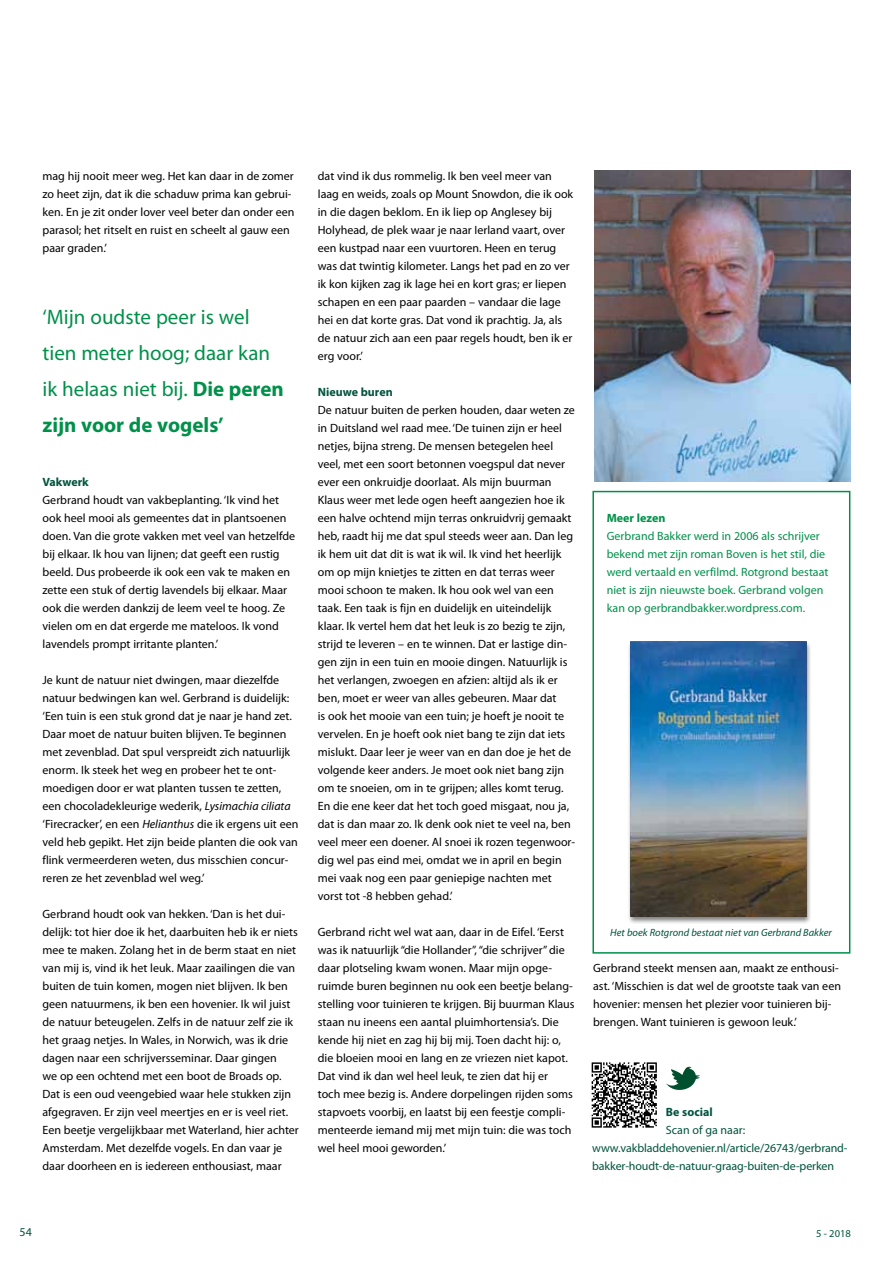
<style>
.page{position:relative;width:893px;height:1263px;background:#fff}
.page>*{position:absolute;margin:0;border:0;box-sizing:border-box;transform-origin:0 0}
.t1{font:21px/36px "Myriad Pro";color:#00904a}
.t2{font:12px/18px "Myriad Pro";color:#000}
.t3{font:12px/18px "Myriad Pro";color:#00904a}
.t4{font:12px/18px "Myriad Pro";letter-spacing:-.01em;color:#00533d}
.t5{font:700 12px "Myriad Pro";color:#00533d}
.t6{font:700 12px "Myriad Pro";color:#00904a}
.t7{font:italic 10.5px "Myriad Pro";color:#00533d}
.t8{font:10.5px "Myriad Pro";color:#00533d}
.s1{font-weight:700}
.s2{font-style:italic}
</style>
<div class="page">
<img style="left:594px;top:170px;width:256px;height:312px">
<div style="left:592px;top:491px;width:258px;height:463px;border:2px solid #00904a"></div>
<div style="left:627px;top:641px;width:185px;height:284px;background:#000;opacity:.5"></div>
<img style="left:631px;top:642px;width:175px;height:274px">
<svg style="left:592px;top:1062px;width:65px;height:65px"></svg>
<svg style="left:666px;top:1066px;width:34px;height:24px"></svg>
<p class="t2" style="left:43px;top:167px;width:254px">mag hij nooit meer weg. Het kan daar in de zomer zo heet zijn, dat ik die schaduw prima kan gebrui&shy;ken. En je zit onder lover veel beter dan onder een parasol; het ritselt en ruist en scheelt al gauw een paar graden.’</p>
<h1 class="t1" style="left:43px;top:299px;width:243px">‘Mijn oudste peer is wel tien meter hoog; daar kan ik helaas niet bij. <span class="s1">Die peren zijn voor de vogels’</span></h1>
<p class="t5" style="left:43px;top:474px;width:48px">Vakwerk</p>
<p class="t2" style="left:43px;top:491px;width:254px">Gerbrand houdt van vakbeplanting. ‘Ik vind het ook heel mooi als gemeentes dat in plantsoenen doen. Van die grote vakken met veel van hetzelfde bij elkaar. Ik hou van lijnen; dat geeft een rustig beeld. Dus probeerde ik ook een vak te maken en zette een stuk of dertig lavendels bij elkaar. Maar ook die werden dankzij de leem veel te hoog. Ze vielen om en dat ergerde me mateloos. Ik vond lavendels prompt irritante planten.’</p>
<p class="t2" style="left:43px;top:671px;width:257px">Je kunt de natuur niet dwingen, maar diezelfde natuur bedwingen kan wel. Gerbrand is duidelijk: ‘Een tuin is een stuk grond dat je naar je hand zet.<br>Daar moet de natuur buiten blijven. Te beginnen met zevenblad. Dat spul verspreidt zich natuurlijk enorm. Ik steek het weg en probeer het te ont&shy;moedigen door er wat planten tussen te zetten, een chocoladekleurige wederik, <span class="s2">Lysimachia ciliata </span>‘Firecracker’, en een <span class="s2">Helianthus</span> die ik ergens uit een veld heb gepikt. Het zijn beide planten die ook van flink vermeerderen weten, dus misschien concur&shy;reren ze het zevenblad wel weg.’</p>
<p class="t2" style="left:43px;top:905px;width:258px">Gerbrand houdt ook van hekken. ‘Dan is het dui&shy;delijk: tot hier doe ik het, daarbuiten heb ik er niets mee te maken. Zolang het in de berm staat en niet van mij is, vind ik het leuk. Maar zaailingen die van buiten de tuin komen, mogen niet blijven. Ik ben geen natuurmens, ik ben een hovenier. Ik wil juist de natuur beteugelen. Zelfs in de natuur zelf zie ik het graag netjes. In Wales, in Norwich, was ik drie dagen naar een schrijversseminar. Daar gingen<br>we op een ochtend met een boot de Broads op.<br>Dat is een oud veengebied waar hele stukken zijn afgegraven. Er zijn veel meertjes en er is veel riet.<br>Een beetje vergelijkbaar met Waterland, hier achter Amsterdam. Met dezelfde vogels. En dan vaar je daar doorheen en is iedereen enthousiast, maar</p>
<p class="t2" style="left:318px;top:167px;width:257px">dat vind ik dus rommelig. Ik ben veel meer van laag en weids, zoals op Mount Snowdon, die ik ook in die dagen beklom. En ik liep op Anglesey bij Holyhead, de plek waar je naar Ierland vaart, over een kustpad naar een vuurtoren. Heen en terug was dat twintig kilometer. Langs het pad en zo ver ik kon kijken zag ik lage hei en kort gras; er liepen schapen en een paar paarden – vandaar die lage hei en dat korte gras. Dat vond ik prachtig. Ja, als de natuur zich aan een paar regels houdt, ben ik er erg voor.’</p>
<p class="t5" style="left:318px;top:384px;width:76px">Nieuwe buren</p>
<p class="t2" style="left:318px;top:401px;width:259px">De natuur buiten de perken houden, daar weten ze in Duitsland wel raad mee. ‘De tuinen zijn er heel netjes, bijna streng. De mensen betegelen heel veel, met een soort betonnen voegspul dat never ever een onkruidje doorlaat. Als mijn buurman Klaus weer met lede ogen heeft aangezien hoe ik een halve ochtend mijn terras onkruidvrij gemaakt heb, raadt hij me dat spul steeds weer aan. Dan leg ik hem uit dat dit is wat ik wil. Ik vind het heerlijk om op mijn knietjes te zitten en dat terras weer mooi schoon te maken. Ik hou ook wel van een taak. Een taak is fijn en duidelijk en uiteindelijk klaar. Ik vertel hem dat het leuk is zo bezig te zijn, strijd te leveren – en te winnen. Dat er lastige din&shy;gen zijn in een tuin en mooie dingen. Natuurlijk is het verlangen, zwoegen en afzien: altijd als ik er ben, moet er weer van alles gebeuren. Maar dat<br>is ook het mooie van een tuin; je hoeft je nooit te vervelen. En je hoeft ook niet bang te zijn dat iets mislukt. Daar leer je weer van en dan doe je het de volgende keer anders. Je moet ook niet bang zijn om te snoeien, om in te grijpen; alles komt terug.<br>En die ene keer dat het toch goed misgaat, nou ja, dat is dan maar zo. Ik denk ook niet te veel na, ben veel meer een doener. Al snoei ik rozen tegenwoor&shy;dig wel pas eind mei, omdat we in april en begin mei vaak nog een paar geniepige nachten met vorst tot -8 hebben gehad.’</p>
<p class="t2" style="left:318px;top:923px;width:258px">Gerbrand richt wel wat aan, daar in de Eifel. ‘Eerst was ik natuurlijk “die Hollander”, “die schrijver” die daar plotseling kwam wonen. Maar mijn opge&shy;ruimde buren beginnen nu ook een beetje belang&shy;stelling voor tuinieren te krijgen. Bij buurman Klaus staan nu ineens een aantal pluimhortensia’s. Die kende hij niet en zag hij bij mij. Toen dacht hij: o, die bloeien mooi en lang en ze vriezen niet kapot.<br>Dat vind ik dan wel heel leuk, te zien dat hij er<br>toch mee bezig is. Andere dorpelingen rijden soms stapvoets voorbij, en laatst bij een feestje compli&shy;menteerde iemand mij met mijn tuin: die was toch wel heel mooi geworden.’</p>
<p class="t6" style="left:607px;top:510px;width:60px">Meer lezen</p>
<p class="t3" style="left:607px;top:527px;width:223px">Gerbrand Bakker werd in 2006 als schrijver bekend met zijn roman Boven is het stil, die werd vertaald en verfilmd. Rotgrond bestaat niet is zijn nieuwste boek. Gerbrand volgen kan op gerbrandbakker.wordpress.com.</p>
<p class="t7" style="left:610px;top:926px;width:223px">Het boek Rotgrond bestaat niet van Gerbrand Bakker</p>
<p class="t2" style="left:593px;top:959px;width:249px">Gerbrand steekt mensen aan, maakt ze enthousi&shy;ast. ‘Misschien is dat wel de grootste taak van een hovenier: mensen het plezier voor tuinieren bij&shy;brengen. Want tuinieren is gewoon leuk.’</p>
<p class="t5" style="left:666px;top:1104px;width:48px">Be social</p>
<p class="t4" style="left:592px;top:1121px;width:257px;text-indent:74px">Scan of ga naar: www.vakbladdehovenier.nl/article/26743/gerbrand&shy;bakker-houdt-de-natuur-graag-buiten-de-perken</p>
<p class="t4" style="left:20px;top:1222px;width:14px">54</p>
<p class="t8" style="left:816px;top:1227px;width:36px">5 - 2018</p>
</div>
